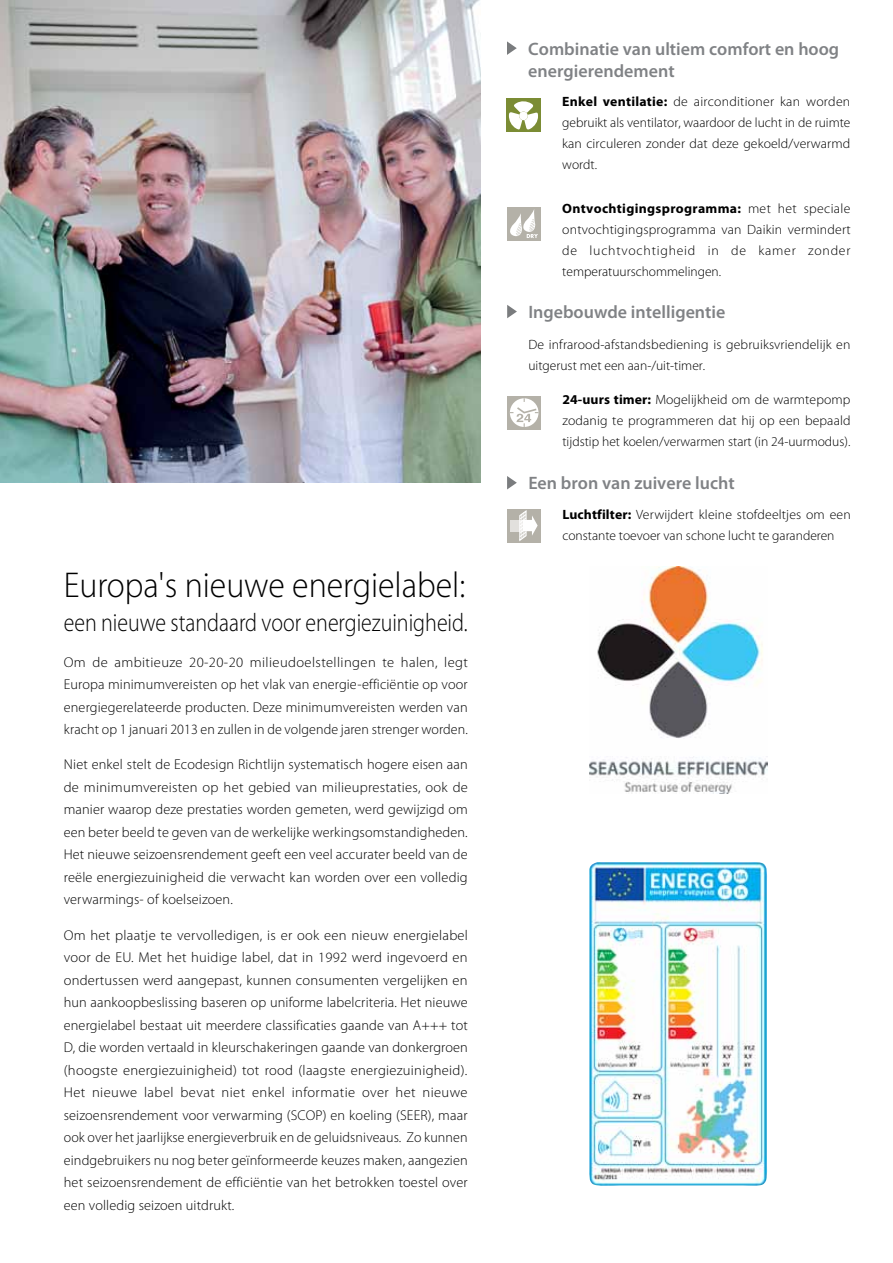
<style>
.page{position:relative;width:893px;height:1263px;background:#fff}
.page>*{position:absolute;margin:0;border:0;box-sizing:border-box;transform-origin:0 0}
.t1{font:300 36px "Myriad Pro";color:#000;scale:.94 1}
.t2{font:300 25.5px "Myriad Pro";color:#000;scale:.86 1}
.t3{font:600 18px/21.6px "Myriad Pro";color:#808285}
.t4{font:300 14.25px/22.5px "Myriad Pro";letter-spacing:.01em;color:#000;text-align:justify}
.t5{font:300 13.5px/21px "Myriad Pro";letter-spacing:.01em;color:#000;text-align:justify}
.s1{font-weight:700}
</style>
<div class="page">
<img style="left:0;top:0;width:480px;height:482px">
<svg style="left:507px;top:41px;width:10px;height:14px"></svg>
<div style="left:507px;top:207px;width:34px;height:33px;background:#b4b1a8"></div>
<svg style="left:510px;top:209px;width:28px;height:29px"></svg>
<div style="left:507px;top:98px;width:34px;height:34px;background:#7b8c34"></div>
<svg style="left:509px;top:101px;width:29px;height:29px"></svg>
<svg style="left:507px;top:476px;width:10px;height:13px"></svg>
<svg style="left:507px;top:305px;width:10px;height:13px"></svg>
<div style="left:508px;top:396px;width:33px;height:33px;background:#b4b1a8"></div>
<svg style="left:510px;top:398px;width:28px;height:29px"></svg>
<div style="left:507px;top:509px;width:34px;height:33px;background:#b4b1a8"></div>
<div style="left:511px;top:520px;width:12px;height:11px;background:#e2e0dd"></div>
<svg style="left:518px;top:510px;width:20px;height:31px"></svg>
<img style="left:590px;top:566px;width:178px;height:227px">
<img style="left:589px;top:862px;width:179px;height:324px">
<h1 class="t1" style="left:64px;top:565px;width:429px">Europa's nieuwe energielabel:</h1>
<h2 class="t2" style="left:64px;top:609px;width:471px">een nieuwe standaard voor energiezuinigheid.</h2>
<p class="t4" style="left:64px;top:651px;width:406px">Om de ambitieuze 20-20-20 milieudoelstellingen te halen, legt Europa minimumvereisten op het vlak van energie-efficiëntie op voor energiegerelateerde producten. Deze minimumvereisten werden van kracht op 1 januari 2013 en zullen in de volgende jaren strenger worden.</p>
<p class="t4" style="left:64px;top:754px;width:406px">Niet enkel stelt de Ecodesign Richtlijn systematisch hogere eisen aan de minimumvereisten op het gebied van milieuprestaties, ook de manier waarop deze prestaties worden gemeten, werd gewijzigd om een beter beeld te geven van de werkelijke werkingsomstandigheden.<br>Het nieuwe seizoensrendement geeft een veel accurater beeld van de reële energiezuinigheid die verwacht kan worden over een volledig verwarmings- of koelseizoen.</p>
<p class="t4" style="left:64px;top:924px;width:406px">Om het plaatje te vervolledigen, is er ook een nieuw energielabel voor de EU. Met het huidige label, dat in 1992 werd ingevoerd en ondertussen werd aangepast, kunnen consumenten vergelijken en hun aankoopbeslissing baseren op uniforme labelcriteria. Het nieuwe energielabel bestaat uit meerdere classificaties gaande van A+++ tot D, die worden vertaald in kleurschakeringen gaande van donkergroen (hoogste energiezuinigheid) tot rood (laagste energiezuinigheid).<br>Het nieuwe label bevat niet enkel informatie over het nieuwe seizoensrendement voor verwarming (SCOP) en koeling (SEER), maar ook over het jaarlijkse energieverbruik en de geluidsniveaus. Zo kunnen eindgebruikers nu nog beter geïnformeerde keuzes maken, aangezien het seizoensrendement de efficiëntie van het betrokken toestel over een volledig seizoen uitdrukt.</p>
<p class="t3" style="left:528px;top:38px;width:312px">Combinatie van ultiem comfort en hoog energierendement</p>
<p class="t5" style="left:562px;top:91px;width:290px"><span class="s1">Enkel ventilatie:</span> de airconditioner kan worden gebruikt als ventilator, waardoor de lucht in de ruimte kan circuleren zonder dat deze gekoeld/verwarmd wordt.</p>
<p class="t5" style="left:562px;top:199px;width:290px"><span class="s1">Ontvochtigingsprogramma:</span> met het speciale ontvochtigingsprogramma van Daikin vermindert de luchtvochtigheid in de kamer zonder temperatuurschommelingen.</p>
<p class="t3" style="left:528px;top:302px;width:199px">Ingebouwde intelligentie</p>
<p class="t5" style="left:528px;top:334px;width:323px">De infrarood-afstandsbediening is gebruiksvriendelijk en uitgerust met een aan-/uit-timer.</p>
<p class="t5" style="left:562px;top:389px;width:290px"><span class="s1">24-uurs timer:</span> Mogelijkheid om de warmtepomp zodanig te programmeren dat hij op een bepaald tijdstip het koelen/verwarmen start (in 24-uurmodus).</p>
<p class="t3" style="left:528px;top:473px;width:208px">Een bron van zuivere lucht</p>
<p class="t5" style="left:562px;top:504px;width:290px"><span class="s1">Luchtfilter:</span> Verwijdert kleine stofdeeltjes om een constante toevoer van schone lucht te garanderen</p>
</div>
